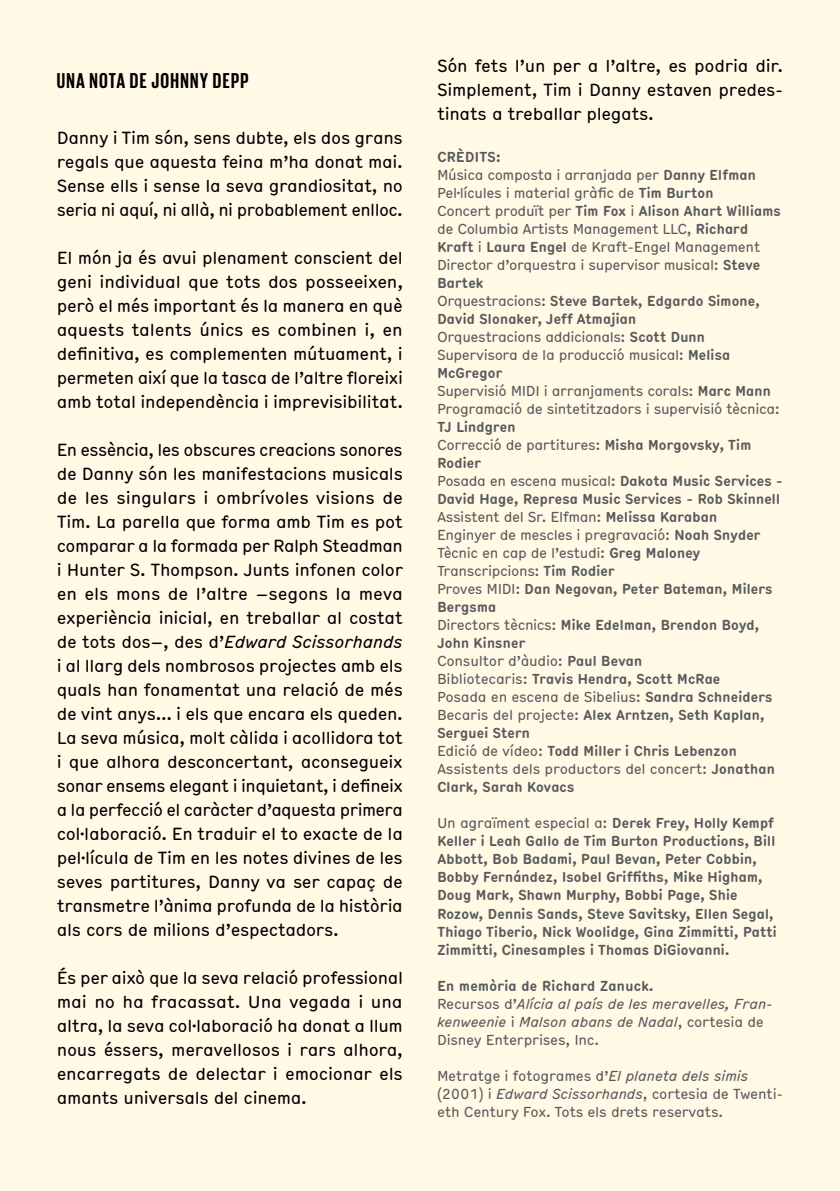
<style>
.page{position:relative;width:840px;height:1191px;background:#fff}
.page>*{position:absolute;margin:0;border:0;box-sizing:border-box;transform-origin:0 0}
.t1{font:700 22px "Giorgio Sans";letter-spacing:.06em;color:#000}
.t2{font:condensed 17px/24px "Hermes";letter-spacing:-.02em;color:#000;text-align:justify}
.t3{font:700 condensed 14px/18px "Hermes";letter-spacing:-.03em;color:#58595b}
.t4{font:condensed 14px/18px "Hermes";letter-spacing:-.03em;color:#58595b}
.t5{font:italic condensed 14px/18px "Hermes";letter-spacing:-.02em;color:#58595b}
.s1{font-style:italic}
.s2{font-weight:700}
.s3{font-weight:400}
.s4{font-weight:700;font-style:normal}
.s5{font-style:normal}
</style>
<div class="page">
<div style="left:0;top:0;width:839px;height:1191px;background:#fff9e6"></div>
<p class="t1" style="left:57px;top:69px;width:184px">UNA NOTA DE JOHNNY DEPP</p>
<p class="t2" style="left:57px;top:125px;width:347px">Danny i Tim són, sens dubte, els dos grans regals que aquesta feina m’ha donat mai.<br>Sense ells i sense la seva grandiositat, no seria ni aquí, ni allà, ni probablement enlloc.</p>
<p class="t2" style="left:57px;top:245px;width:347px">El món ja és avui plenament conscient del geni individual que tots dos posseeixen, però el més important és la manera en què aquests talents únics es combinen i, en definitiva, es complementen mútuament, i permeten així que la tasca de l’altre floreixi amb total independència i imprevisibilitat.</p>
<p class="t2" style="left:57px;top:437px;width:348px">En essència, les obscures creacions sonores de Danny són les manifestacions musicals de les singulars i ombrívoles visions de Tim. La parella que forma amb Tim es pot comparar a la formada per Ralph Steadman i Hunter S. Thompson. Junts infonen color en els mons de l’altre –segons la meva experiència inicial, en treballar al costat de tots dos–, des d’<span class="s1">Edward Scissorhands </span>i al llarg dels nombrosos projectes amb els quals han fonamentat una relació de més de vint anys... i els que encara els queden.<br>La seva música, molt càlida i acollidora tot i que alhora desconcertant, aconsegueix sonar ensems elegant i inquietant, i defineix a la perfecció el caràcter d’aquesta primera col·laboració. En traduir el to exacte de la pel·lícula de Tim en les notes divines de les seves partitures, Danny va ser capaç de transmetre l’ànima profunda de la història als cors de milions d’espectadors.</p>
<p class="t2" style="left:57px;top:965px;width:347px">És per això que la seva relació professional mai no ha fracassat. Una vegada i una altra, la seva col·laboració ha donat a llum nous éssers, meravellosos i rars alhora, encarregats de delectar i emocionar els amants universals del cinema.</p>
<p class="t2" style="left:437px;top:53px;width:347px">Són fets l’un per a l’altre, es podria dir.<br>Simplement, Tim i Danny estaven predes&shy;tinats a treballar plegats.</p>
<p class="t4" style="left:437px;top:147px;width:345px"><span class="s2">CRÈDITS:<br></span>Música composta i arranjada per <span class="s2">Danny Elfman </span>Pel·lícules i material gràfic de <span class="s2">Tim Burton<br></span>Concert produït per <span class="s2">Tim Fox</span> i <span class="s2">Alison Ahart Williams </span>de Columbia Artists Management LLC, <span class="s2">Richard Kraft</span> i <span class="s2">Laura Engel</span> de Kraft-Engel Management Director d’orquestra i supervisor musical: <span class="s2">Steve Bartek<br></span>Orquestracions: <span class="s2">Steve Bartek, Edgardo Simone, David Slonaker, Jeff Atmajian<br></span>Orquestracions addicionals: <span class="s2">Scott Dunn </span>Supervisora de la producció musical: <span class="s2">Melisa McGregor<br></span>Supervisió MIDI i arranjaments corals: <span class="s2">Marc Mann </span>Programació de sintetitzadors i supervisió tècnica:</p>
<p class="t3" style="left:437px;top:417px;width:347px">TJ Lindgren<br><span class="s3">Correcció de partitures:</span> M isha M orgovsky, Tim Rodier<br><span class="s3">Posada en escena musical:</span> Dakota M usic Services - David H age, Represa M usic Services - Rob Skinnell <span class="s3">Assistent del Sr. Elfman:</span> M elissa Karaban<br><span class="s3">Enginyer de mescles i pregravació:</span> Noah Snyder <span class="s3">Tècnic en cap de l’estudi:</span> Greg Maloney <span class="s3">Transcripcions:</span> Tim Rodier<br><span class="s3">Proves MIDI:</span> Dan Negovan, Peter Bateman, Milers Bergsma<br><span class="s3">Directors tècnics:</span> Mike Edelman, Brendon Boyd, John Kinsner<br><span class="s3">Consultor d’àudio:</span> Paul Bevan<br><span class="s3">Bibliotecaris:</span> Travis Hendra, Scott McRae<br><span class="s3">Posada en escena de Sibelius:</span> Sandra Schneiders <span class="s3">Becaris del projecte:</span> Alex Arntzen, Seth Kaplan, Serguei Stern<br><span class="s3">Edició de vídeo:</span> Todd Miller i Chris Lebenzon <span class="s3">Assistents dels productors del concert:</span> Jonathan Clark, Sarah Kovacs</p>
<p class="t3" style="left:437px;top:813px;width:341px"><span class="s3">Un agraïment especial a:</span> Derek Frey, Holly Kempf Keller i Leah Gallo de Tim Burton Productions, Bill Abbott, Bob Badami, Paul Bevan, Peter Cobbin, Bobby Fernández, Isobel Griffiths, Mike Higham, Doug Mark, Shawn M urphy, Bobbi Page, Shie Rozow, Dennis Sands, Steve Savitsky, Ellen Segal, Thiago Tiberio, N ick Woolidge, Gina Zimmitti, Patti Zimmitti, Cinesamples i Thomas DiGiovanni.</p>
<p class="t5" style="left:437px;top:975px;width:337px"><span class="s4">En memòria de Richard Zanuck.<br></span><span class="s5">Recursos d’</span>Alícia al país de les meravelles, Fran&shy;kenweenie <span class="s5">i</span> Malson abans de Nadal<span class="s5">, cortesia de Disney Enterprises, Inc.</span></p>
<p class="t4" style="left:437px;top:1065px;width:347px">Metratge i fotogrames d’<span class="s1">El planeta dels simis </span>(2001) i <span class="s1">Edward Scissorhands</span>, cortesia de Twenti&shy;eth Century Fox. Tots els drets reservats.</p>
</div>
